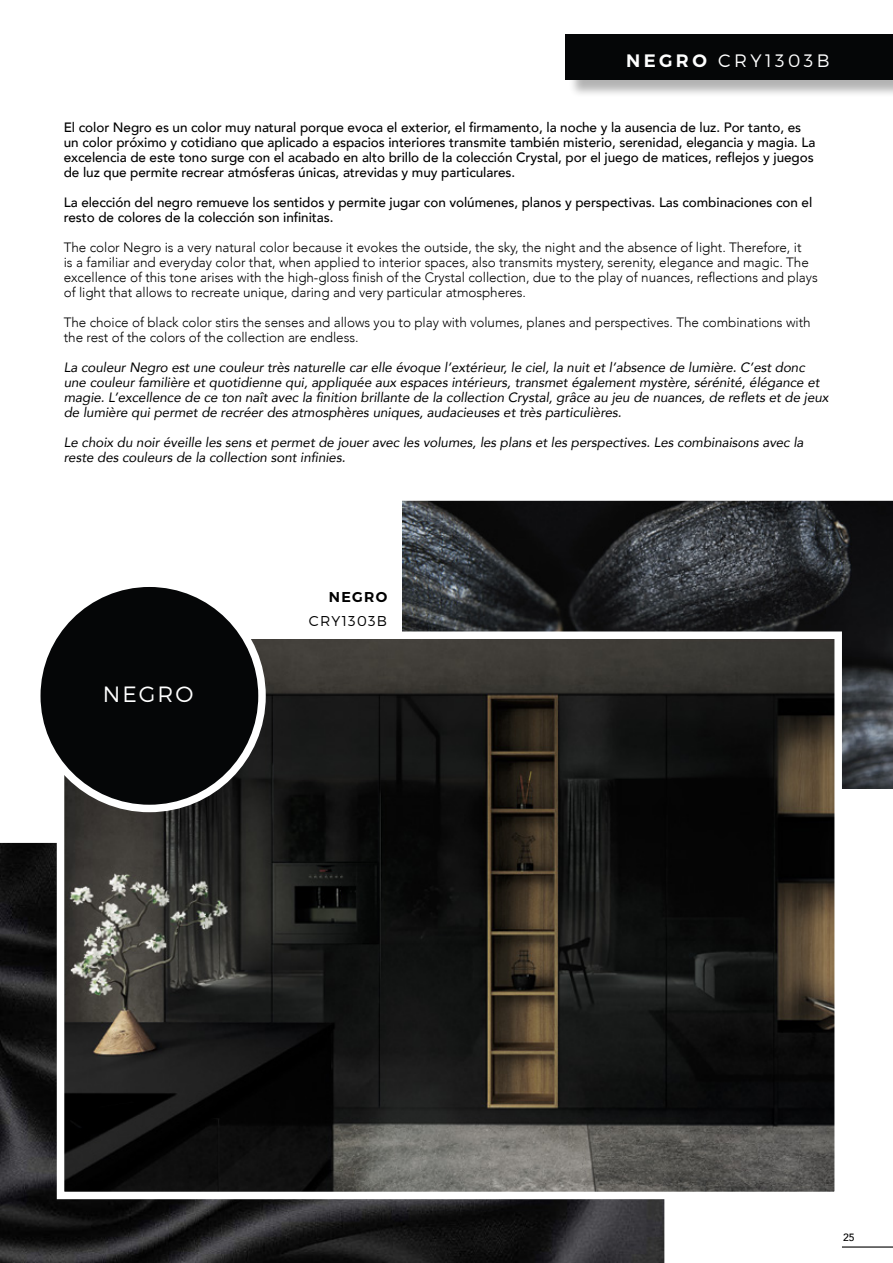
<style>
.page{position:relative;width:893px;height:1263px;background:#fff}
.page>*{position:absolute;margin:0;border:0;box-sizing:border-box;transform-origin:0 0}
.t1{font:300 22.05px "Montserrat";letter-spacing:.09em;color:#fff}
.t2{font:300 18px "Montserrat";letter-spacing:.19em;color:#fff}
.t3{font:300 14.25px "Montserrat";letter-spacing:.09em;color:#000}
.t4{font:600 14.25px "Montserrat";letter-spacing:.09em;color:#000}
.t5{font:italic 13.5px/15px "Avenir";letter-spacing:-.005em;color:#000}
.t6{font:300 13.5px/15px "Avenir";letter-spacing:-.005em;color:#000}
.t7{font:500 13.5px/15px "Avenir";letter-spacing:-.005em;color:#000}
.t8{font:500 10.5px "Avenir";color:#000}
.s1{font-weight:600}
</style>
<div class="page">
<hr style="left:842px;top:1246px;width:51px;height:1px;background:#000">
<svg style="left:402px;top:500px;width:491px;height:289px;background:#292c2f"></svg>
<svg style="left:0;top:842px;width:665px;height:421px;background:#1f1e20"></svg>
<img style="left:66px;top:640px;width:767px;height:550px">
<div style="left:57px;top:631px;width:785px;height:568px;border:8px solid #fff"></div>
<div style="left:37px;top:583px;width:225px;height:225px;background:#050607;border-radius:50%"></div>
<div style="left:33px;top:579px;width:233px;height:233px;border:8px solid #fff;border-radius:50%"></div>
<div style="left:568px;top:36px;width:325px;height:62px;background:#000;opacity:.3"></div>
<div style="left:566px;top:34px;width:327px;height:45px;background:#050607"></div>
<h2 class="t2" style="left:626px;top:50px;width:205px"><span class="s1">NEGRO</span> CRY1303B</h2>
<p class="t7" style="left:64px;top:119px;width:753px">El color Negro es un color muy natural porque evoca el exterior, el firmamento, la noche y la ausencia de luz. Por tanto, es un color próximo y cotidiano que aplicado a espacios interiores transmite también misterio, serenidad, elegancia y magia. La excelencia de este tono surge con el acabado en alto brillo de la colección Crystal, por el juego de matices, reflejos y juegos de luz que permite recrear atmósferas únicas, atrevidas y muy particulares.</p>
<p class="t7" style="left:64px;top:194px;width:750px">La elección del negro remueve los sentidos y permite jugar con volúmenes, planos y perspectivas. Las combinaciones con el resto de colores de la colección son infinitas.</p>
<p class="t6" style="left:64px;top:239px;width:755px">The color Negro is a very natural color because it evokes the outside, the sky, the night and the absence of light. Therefore, it<br>is a familiar and everyday color that, when applied to interior spaces, also transmits mystery, serenity, elegance and magic. The excellence of this tone arises with the high-gloss finish of the Crystal collection, due to the play of nuances, reflections and plays of light that allows to recreate unique, daring and very particular atmospheres.</p>
<p class="t6" style="left:64px;top:314px;width:748px">The choice of black color stirs the senses and allows you to play with volumes, planes and perspectives. The combinations with the rest of the colors of the collection are endless.</p>
<p class="t5" style="left:64px;top:359px;width:766px">La couleur Negro est une couleur très naturelle car elle évoque l’extérieur, le ciel, la nuit et l’absence de lumière. C’est donc une couleur familière et quotidienne qui, appliquée aux espaces intérieurs, transmet également mystère, sérénité, élégance et magie. L’excellence de ce ton naît avec la finition brillante de la collection Crystal, grâce au jeu de nuances, de reflets et de jeux de lumière qui permet de recréer des atmosphères uniques, audacieuses et très particulières.</p>
<p class="t5" style="left:64px;top:434px;width:741px">Le choix du noir éveille les sens et permet de jouer avec les volumes, les plans et les perspectives. Les combinaisons avec la reste des couleurs de la collection sont infinies.</p>
<h1 class="t1" style="left:103px;top:680px;width:92px">NEGRO</h1>
<p class="t4" style="left:329px;top:588px;width:60px">NEGRO</p>
<p class="t3" style="left:309px;top:612px;width:80px">CRY1303B</p>
<p class="t8" style="left:843px;top:1228px;width:13px">25</p>
</div>
